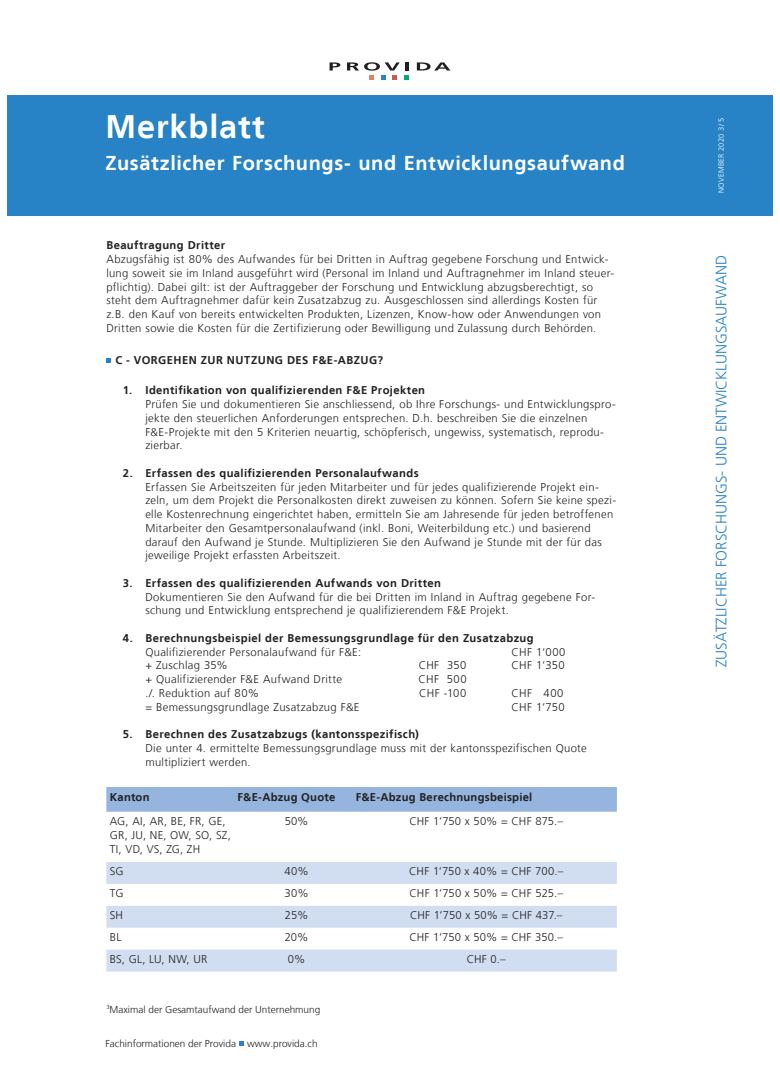
<style>
.page{position:relative;width:780px;height:1088px;background:#fff}
.page>*{position:absolute;margin:0;border:0;box-sizing:border-box;transform-origin:0 0}
.t1{font:700 32.5px "Frutiger";letter-spacing:.03em;color:#fff}
.t2{font:700 20px "Frutiger";letter-spacing:.03em;color:#fff}
.t3{font:300 15px "Frutiger";color:#2783c5}
.t4{font:300 11.25px/13.8px "Frutiger";letter-spacing:.03em;color:#231f20}
.t5{font:700 11.25px "Frutiger";letter-spacing:.035em;color:#231f20}
.t6{font:300 11.25px "Frutiger";letter-spacing:.005em;color:#231f20}
.t7{font:300 11.25px "Frutiger";letter-spacing:-.005em;color:#231f20}
.t8{font:300 10px "Frutiger";color:#231f20}
.t9{font:300 7.5px "Frutiger";letter-spacing:.03em;color:#fff}
</style>
<div class="page">
<svg style="left:239px;top:1041px;width:5px;height:4px"></svg>
<div style="left:7px;top:96px;width:765px;height:120px;background:#2783c5"></div>
<svg style="left:329px;top:62px;width:11px;height:9px"></svg>
<svg style="left:417px;top:62px;width:33px;height:9px"></svg>
<svg style="left:347px;top:62px;width:62px;height:18px"></svg>
<svg style="left:106px;top:358px;width:5px;height:5px"></svg>
<div style="left:106px;top:787px;width:511px;height:25px;background:#95b5de"></div>
<svg style="left:106px;top:862px;width:511px;height:109px;fill:#d1def1"></svg>
<h1 class="t1" style="left:105px;top:107px;width:161px">Merkblatt</h1>
<h2 class="t2" style="left:105px;top:151px;width:521px">Zusätzlicher Forschungs- und Entwicklungsaufwand</h2>
<p class="t5" style="left:106px;top:239px;width:120px">Beauftragung Dritter</p>
<p class="t4" style="left:106px;top:253px;width:509px">Abzugsfähig ist 80% des Aufwandes für bei Dritten in Auftrag gegebene Forschung und Entwick&shy;lung soweit sie im Inland ausgeführt wird (Personal im Inland und Auftragnehmer im Inland steuer&shy;pflichtig). Dabei gilt: ist der Auftraggeber der Forschung und Entwicklung abzugsberechtigt, so steht dem Auftragnehmer dafür kein Zusatzabzug zu. Ausgeschlossen sind allerdings Kosten für z.B. den Kauf von bereits entwickelten Produkten, Lizenzen, Know-how oder Anwendungen von Dritten sowie die Kosten für die Zertifizierung oder Bewilligung und Zulassung durch Behörden.</p>
<p class="t5" style="left:115px;top:354px;width:269px">C - Vorgehen zur nutzung des f&amp;E-abzug?</p>
<p class="t5" style="left:123px;top:384px;width:304px">1. Identifikation von qualifizierenden F&amp;E Projekten</p>
<p class="t4" style="left:145px;top:398px;width:472px">Prüfen Sie und dokumentieren Sie anschliessend, ob Ihre Forschungs- und Entwicklungspro&shy;jekte den steuerlichen Anforderungen entsprechen. D.h. beschreiben Sie die einzelnen F&amp;E-Projekte mit den 5 Kriterien neuartig, schöpferisch, ungewiss, systematisch, reprodu&shy;zierbar.</p>
<p class="t5" style="left:123px;top:466px;width:297px">2. Erfassen des qualifizierenden Personalaufwands</p>
<p class="t4" style="left:145px;top:480px;width:472px">Erfassen Sie Arbeitszeiten für jeden M itarbeiter und für jedes qualifizierende Projekt ein&shy;zeln, um dem Projekt die Personalkosten direkt zuweisen zu können. Sofern Sie keine spezi&shy;elle Kostenrechnung eingerichtet haben, ermitteln Sie am Jahresende für jeden betroffenen M itarbeiter den Gesamtpersonalaufwand (inkl. Boni, Weiterbildung etc.) und basierend darauf den Aufwand je Stunde. M ultiplizieren Sie den Aufwand je Stunde mit der für das jeweilige Projekt erfassten Arbeitszeit.</p>
<p class="t5" style="left:123px;top:576px;width:320px">3. Erfassen des qualifizierenden Aufwands von Dritten</p>
<p class="t4" style="left:145px;top:590px;width:451px">Dokumentieren Sie den Aufwand für die bei Dritten im Inland in Auftrag gegebene For&shy;schung und Entwicklung entsprechend je qualifizierendem F&amp;E Projekt.</p>
<p class="t5" style="left:123px;top:631px;width:412px">4. Berechnungsbeispiel der Bemessungsgrundlage für den Zusatzabzug</p>
<p class="t4" style="left:145px;top:645px;width:217px">Qualifizierender Personalaufwand für F&amp;E:</p>
<p class="t4" style="left:511px;top:645px;width:55px">CHF 1‘000</p>
<p class="t4" style="left:145px;top:659px;width:84px">+ Zuschlag 35%</p>
<p class="t4" style="left:419px;top:659px;width:49px">CHF 350</p>
<p class="t4" style="left:511px;top:659px;width:54px">CHF 1‘350</p>
<p class="t4" style="left:145px;top:672px;width:198px">+ Qualifizierender F&amp;E Aufwand Dritte</p>
<p class="t4" style="left:418px;top:672px;width:49px">CHF 500</p>
<p class="t4" style="left:145px;top:686px;width:115px">./. Reduktion auf 80%</p>
<p class="t4" style="left:419px;top:686px;width:49px">CHF -100</p>
<p class="t4" style="left:511px;top:686px;width:53px">CHF 400</p>
<p class="t4" style="left:145px;top:700px;width:211px">= Bemessungsgrundlage Zusatzabzug F&amp;E</p>
<p class="t4" style="left:511px;top:700px;width:55px">CHF 1‘750</p>
<p class="t5" style="left:123px;top:728px;width:297px">5. Berechnen des Zusatzabzugs (kantonsspezifisch)</p>
<p class="t4" style="left:145px;top:741px;width:443px">Die unter 4. ermittelte Bemessungsgrundlage muss mit der kantonsspezifischen Quote multipliziert werden.</p>
<p class="t5" style="left:110px;top:790px;width:41px">Kanton</p>
<p class="t5" style="left:237px;top:790px;width:99px">F&amp;E-Abzug Quote</p>
<p class="t5" style="left:356px;top:790px;width:178px">F&amp;E-Abzug Berechnungsbeispiel</p>
<p class="t4" style="left:110px;top:814px;width:122px">AG, AI, AR, BE, FR, GE,<br>GR, JU, NE, OW, SO, SZ,<br>TI, VD, VS, ZG, ZH</p>
<p class="t4" style="left:284px;top:814px;width:25px">50%</p>
<p class="t6" style="left:409px;top:815px;width:155px">CHF 1‘750 x 50% = CHF 875.–</p>
<p class="t4" style="left:110px;top:865px;width:15px">SG</p>
<p class="t4" style="left:284px;top:865px;width:26px">40%</p>
<p class="t4" style="left:409px;top:865px;width:156px">CHF 1‘750 x 40% = CHF 700.–</p>
<p class="t4" style="left:110px;top:887px;width:15px">TG</p>
<p class="t4" style="left:284px;top:887px;width:25px">30%</p>
<p class="t7" style="left:409px;top:887px;width:155px">CHF 1‘750 x 50% = CHF 525.–</p>
<p class="t4" style="left:110px;top:909px;width:15px">SH</p>
<p class="t4" style="left:285px;top:909px;width:25px">25%</p>
<p class="t6" style="left:410px;top:909px;width:154px">CHF 1‘750 x 50% = CHF 437.–</p>
<p class="t4" style="left:110px;top:930px;width:13px">BL</p>
<p class="t4" style="left:285px;top:930px;width:25px">20%</p>
<p class="t4" style="left:409px;top:930px;width:155px">CHF 1‘750 x 50% = CHF 350.–</p>
<p class="t4" style="left:110px;top:952px;width:98px">BS, GL, LU, NW, UR</p>
<p class="t4" style="left:288px;top:952px;width:19px">0%</p>
<p class="t4" style="left:466px;top:952px;width:41px">CHF 0.–</p>
<p class="t8" style="left:106px;top:1004px;width:215px"><sup>3</sup>Maximal der Gesamtaufwand der Unternehmung</p>
<p class="t8" style="left:105px;top:1037px;width:214px">Fachinformationen der Provida www.provida.ch</p>
<p class="t9" style="left:716px;top:193px;width:76px;rotate:-90deg">november 2020 3 /5</p>
<h3 class="t3" style="left:712px;top:667px;width:414px;rotate:-90deg">Zusätzlicher forschungs- und entwicklungsaufwand</h3>
</div>
